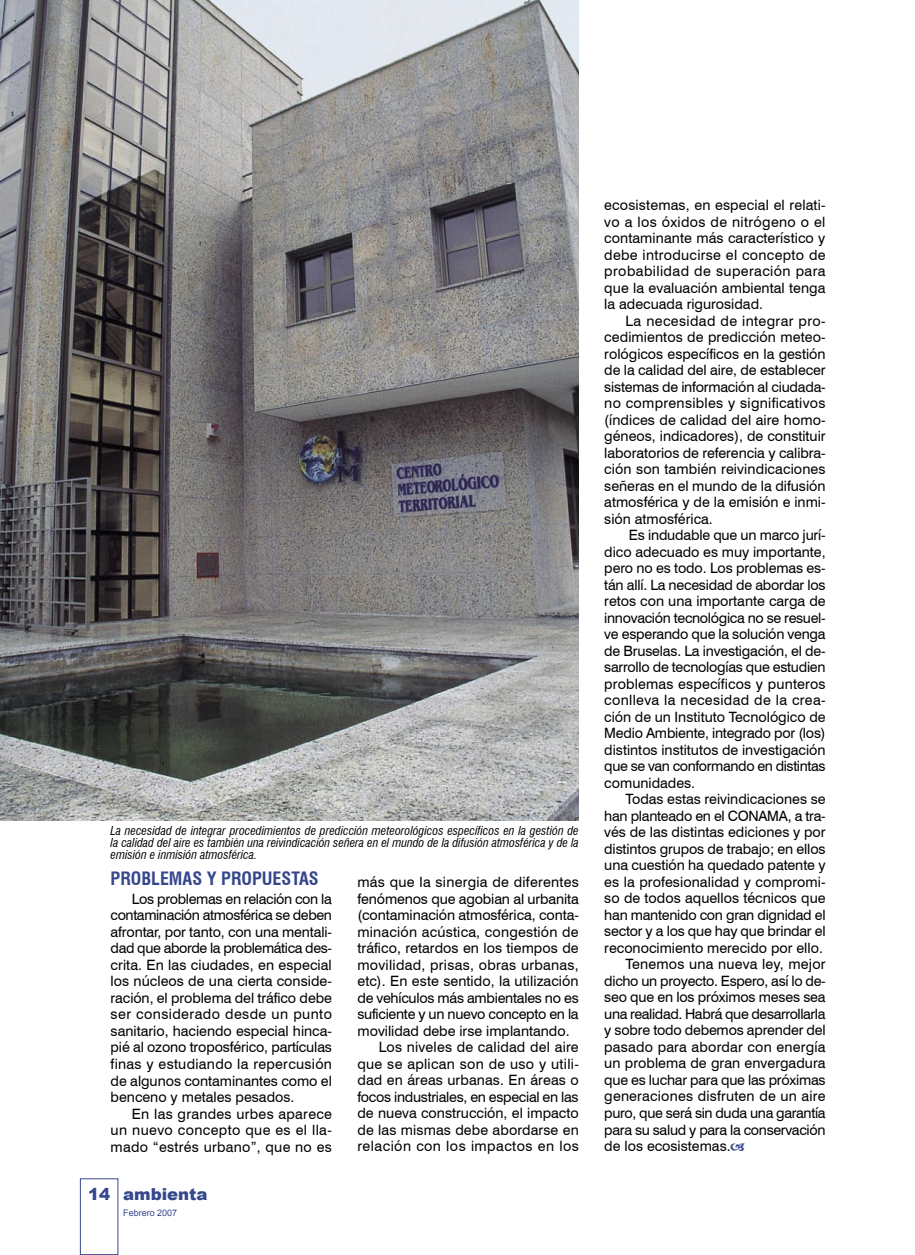
<style>
.page{position:relative;width:915px;height:1255px;background:#fff}
.page>*{position:absolute;margin:0;border:0;box-sizing:border-box;transform-origin:0 0}
.Ladillo{font:700 condensed 18px "Swiss 721 BT";color:#36478b}
.t1{font:900 16.5px "Arial";color:#36478b}
.Texto_general{font:14.25px/16.5px "Swiss 721 BT";color:#000;text-align:justify}
.Pié_de_foto{font:italic condensed 12px/12px "Swiss 721 BT";color:#000;text-align:justify}
.t2{font:9px "Arial";color:#36478b}
</style>
<div class="page">
<div style="left:80px;top:1178px;width:38px;height:76px;border:1px solid #36478b"></div>
<img style="left:0;top:0;width:578px;height:820px">
<p class="Pié_de_foto" style="left:111px;top:825px;width:469px">La necesidad de integrar procedimientos de predicción meteorológicos específicos en la gestión de la calidad del aire es también una reivindicación señera en el mundo de la difusión atmosférica y de la emisión e inmisión atmosférica.</p>
<p class="Ladillo" style="left:111px;top:867px;width:209px">PROBLEMAS Y PROPUESTAS</p>
<p class="Texto_general" style="left:111px;top:890px;width:223px;text-indent:21px">Los problemas en relación con la contaminación atmosférica se deben afrontar, por tanto, con una mentali&shy;dad que aborde la problemática des&shy;crita. En las ciudades, en especial los núcleos de una cierta conside&shy;ración, el problema del tráfico debe ser considerado desde un punto sanitario, haciendo especial hinca&shy;pié al ozono troposférico, partículas finas y estudiando la repercusión de algunos contaminantes como el benceno y metales pesados.</p>
<p class="Texto_general" style="left:111px;top:1104px;width:223px;text-indent:21px">En las grandes urbes aparece un nuevo concepto que es el lla&shy;mado “estrés urbano”, que no es</p>
<p class="t1" style="left:88px;top:1181px;width:24px">14</p>
<p class="t1" style="left:123px;top:1181px;width:86px">ambienta</p>
<p class="t2" style="left:123px;top:1207px;width:56px">Febrero 2007</p>
<p class="Texto_general" style="left:357px;top:873px;width:223px">más que la sinergia de diferentes fenómenos que agobian al urbanita (contaminación atmosférica, conta&shy;minación acústica, congestión de tráfico, retardos en los tiempos de movilidad, prisas, obras urbanas, etc). En este sentido, la utilización de vehículos más ambientales no es suficiente y un nuevo concepto en la movilidad debe irse implantando.</p>
<p class="Texto_general" style="left:357px;top:1038px;width:223px;text-indent:21px">Los niveles de calidad del aire que se aplican son de uso y utili&shy;dad en áreas urbanas. En áreas o focos industriales, en especial en las de nueva construcción, el impacto de las mismas debe abordarse en relación con los impactos en los</p>
<p class="Texto_general" style="left:604px;top:196px;width:223px">ecosistemas, en especial el relati&shy;vo a los óxidos de nitrógeno o el contaminante más característico y debe introducirse el concepto de probabilidad de superación para que la evaluación ambiental tenga la adecuada rigurosidad.</p>
<p class="Texto_general" style="left:604px;top:312px;width:223px;text-indent:21px">La necesidad de integrar pro&shy;cedimientos de predicción meteo&shy;rológicos específicos en la gestión de la calidad del aire, de establecer sistemas de información al ciudada&shy;no comprensibles y significativos (índices de calidad del aire homo&shy;géneos, indicadores), de constituir laboratorios de referencia y calibra&shy;ción son también reivindicaciones señeras en el mundo de la difusión atmosférica y de la emisión e inmi&shy;sión atmosférica.</p>
<p class="Texto_general" style="left:604px;top:526px;width:223px;text-indent:25px">Es indudable que un marco jurí&shy;dico adecuado es muy importante, pero no es todo. Los problemas es&shy;tán allí. La necesidad de abordar los retos con una importante carga de innovación tecnológica no se resuel&shy;ve esperando que la solución venga de Bruselas. La investigación, el de&shy;sarrollo de tecnologías que estudien problemas específicos y punteros conlleva la necesidad de la crea&shy;ción de un Instituto Tecnológico de Medio Ambiente, integrado por (los) distintos institutos de investigación que se van conformando en distintas comunidades.</p>
<p class="Texto_general" style="left:604px;top:790px;width:223px;text-indent:21px">Todas estas reivindicaciones se han planteado en el CONAMA, a tra&shy;vés de las distintas ediciones y por distintos grupos de trabajo; en ellos una cuestión ha quedado patente y es la profesionalidad y compromi&shy;so de todos aquellos técnicos que han mantenido con gran dignidad el sector y a los que hay que brindar el reconocimiento merecido por ello.</p>
<p class="Texto_general" style="left:604px;top:955px;width:223px;text-indent:21px">Tenemos una nueva ley, mejor dicho un proyecto. Espero, así lo de&shy;seo que en los próximos meses sea una realidad. Habrá que desarrollarla y sobre todo debemos aprender del pasado para abordar con energía un problema de gran envergadura que es luchar para que las próximas generaciones disfruten de un aire puro, que será sin duda una garantía para su salud y para la conservación de los ecosistemas.</p>
</div>
